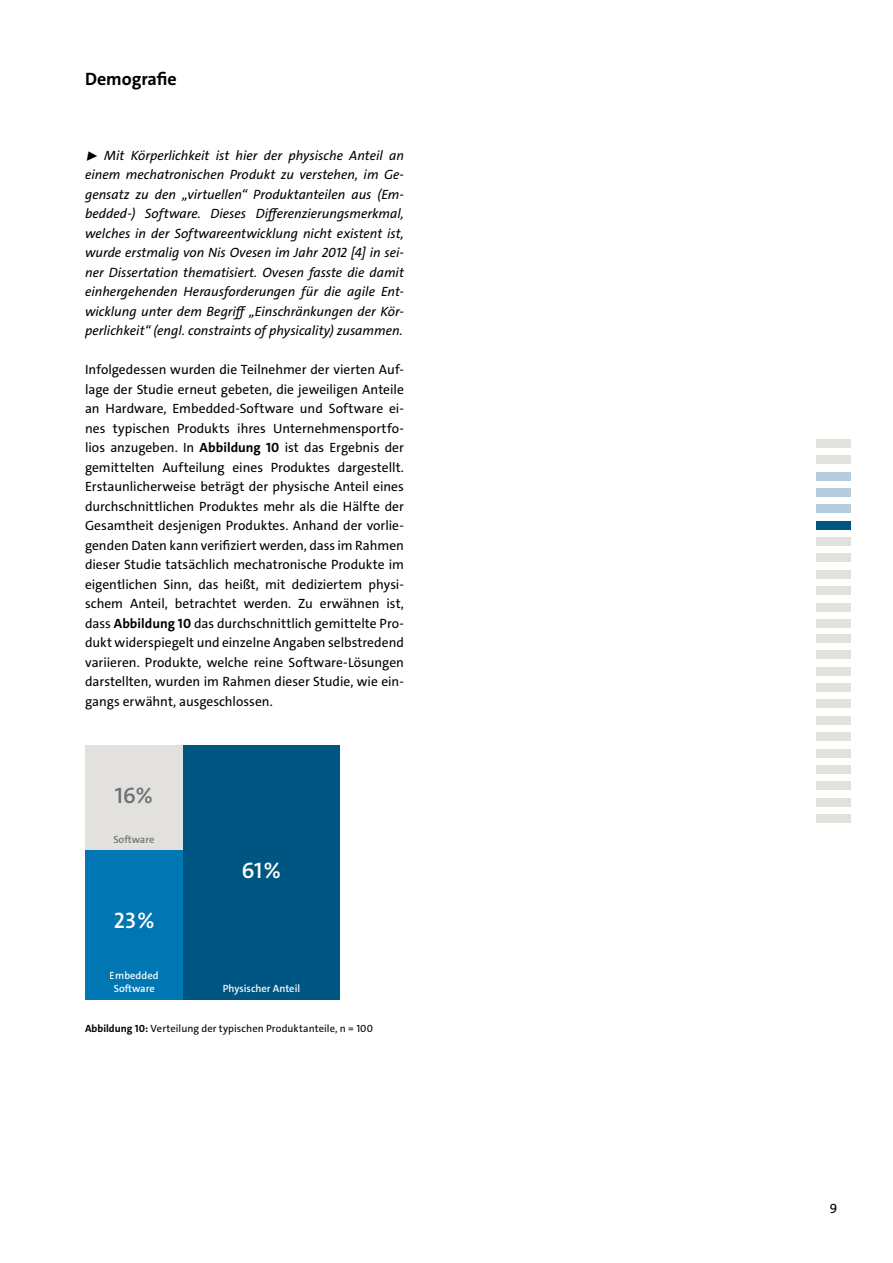
<style>
.page{position:relative;width:893px;height:1263px;background:#fff}
.page>*{position:absolute;margin:0;border:0;box-sizing:border-box;transform-origin:0 0}
.t1{font:600 22.5px "The Sans C4 s";color:#fff}
.t2{font:600 22.5px "The Sans C4 s";color:#707175}
.t3{font:700 18px "The Sans C4 s";color:#000}
.t4{font:13.5px/19.5px "The Sans C4 s";letter-spacing:-.005em;color:#000;text-align:justify}
.t5{font:italic 13.5px/19.5px "The Sans C4 s";color:#000;text-align:justify}
.t6{font:10.5px "The Sans C4 s";color:#000}
.t7{font:600 10.5px/12.6px "The Sans C4 s";color:#fff;text-align:center}
.t8{font:600 10.5px "The Sans C4 s";color:#707175}
.s1{font-weight:700}
</style>
<div class="page">
<div style="left:816px;top:488px;width:34px;height:9px;background:#b7cdde"></div>
<div style="left:816px;top:505px;width:34px;height:8px;background:#b7cdde"></div>
<div style="left:816px;top:521px;width:34px;height:8px;background:#005683"></div>
<div style="left:816px;top:439px;width:34px;height:9px;background:#e3e1dd"></div>
<div style="left:816px;top:455px;width:34px;height:9px;background:#e3e1dd"></div>
<div style="left:816px;top:472px;width:34px;height:8px;background:#b7cdde"></div>
<div style="left:816px;top:586px;width:34px;height:9px;background:#e3e1dd"></div>
<div style="left:816px;top:603px;width:34px;height:8px;background:#e3e1dd"></div>
<div style="left:816px;top:619px;width:34px;height:9px;background:#e3e1dd"></div>
<div style="left:816px;top:537px;width:34px;height:9px;background:#e3e1dd"></div>
<div style="left:816px;top:554px;width:34px;height:8px;background:#e3e1dd"></div>
<div style="left:816px;top:570px;width:34px;height:9px;background:#e3e1dd"></div>
<div style="left:816px;top:667px;width:34px;height:8px;background:#e3e1dd"></div>
<div style="left:816px;top:683px;width:34px;height:9px;background:#e3e1dd"></div>
<div style="left:816px;top:634px;width:34px;height:9px;background:#e3e1dd"></div>
<div style="left:816px;top:650px;width:34px;height:9px;background:#e3e1dd"></div>
<div style="left:816px;top:700px;width:34px;height:8px;background:#e3e1dd"></div>
<div style="left:816px;top:716px;width:34px;height:8px;background:#e3e1dd"></div>
<div style="left:816px;top:732px;width:34px;height:9px;background:#e3e1dd"></div>
<div style="left:816px;top:749px;width:34px;height:8px;background:#e3e1dd"></div>
<div style="left:816px;top:765px;width:34px;height:9px;background:#e3e1dd"></div>
<div style="left:816px;top:782px;width:34px;height:8px;background:#e3e1dd"></div>
<div style="left:816px;top:798px;width:34px;height:8px;background:#e3e1dd"></div>
<div style="left:816px;top:814px;width:34px;height:9px;background:#e3e1dd"></div>
<div style="left:183px;top:745px;width:157px;height:254px;background:#005683"></div>
<div style="left:85px;top:745px;width:98px;height:105px;background:#e3e1dd"></div>
<div style="left:85px;top:850px;width:98px;height:149px;background:#0077b3"></div>
<h2 class="t3" style="left:85px;top:67px;width:93px">Demografie</h2>
<p class="t5" style="left:85px;top:146px;width:320px">▶ Mit Körperlichkeit ist hier der physische Anteil an einem mechatronischen Produkt zu verstehen, im Ge&shy;gensatz zu den „virtuellen“ Produktanteilen aus (Em&shy;bedded-) Software. Dieses Differenzierungsmerkmal, welches in der Softwareentwicklung nicht existent ist, wurde erstmalig von Nis Ovesen im Jahr 2012 [4] in sei&shy;ner Dissertation thematisiert. Ovesen fasste die damit einhergehenden Herausforderungen für die agile Ent&shy;wicklung unter dem Begriff „Einschränkungen der Kör&shy;perlichkeit“ (engl. constraints of physicality) zusammen.</p>
<p class="t4" style="left:85px;top:360px;width:320px">Infolgedessen wurden die Teilnehmer der vierten Auf&shy;lage der Studie erneut gebeten, die jeweiligen Anteile an Hardware, Embedded-Software und Software ei&shy;nes typischen Produkts ihres Unternehmensportfo&shy;lios anzugeben. In <span class="s1">Abbildung 10</span> ist das Ergebnis der gemittelten Aufteilung eines Produktes dargestellt.<br>Erstaunlicherweise beträgt der physische Anteil eines durchschnittlichen Produktes mehr als die Hälfte der Gesamtheit desjenigen Produktes. Anhand der vorlie&shy;genden Daten kann verifiziert werden, dass im Rahmen dieser Studie tatsächlich mechatronische Produkte im eigentlichen Sinn, das heißt, mit dediziertem physi&shy;schem Anteil, betrachtet werden. Zu erwähnen ist, dass <span class="s1">Abbildung 10</span> das durchschnittlich gemittelte Pro&shy;dukt widerspiegelt und einzelne Angaben selbstredend variieren. Produkte, welche reine Software-Lösungen darstellten, wurden im Rahmen dieser Studie, wie ein&shy;gangs erwähnt, ausgeschlossen.</p>
<h1 class="t2" style="left:115px;top:781px;width:40px">16%</h1>
<p class="t8" style="left:113px;top:832px;width:43px">Software</p>
<h1 class="t1" style="left:114px;top:906px;width:42px">23 %</h1>
<p class="t7" style="left:110px;top:969px;width:50px">Embedded<br>Software</p>
<h1 class="t1" style="left:242px;top:855px;width:40px">61 %</h1>
<p class="t7" style="left:223px;top:982px;width:79px">Physischer Anteil</p>
<p class="t6" style="left:85px;top:1021px;width:290px"><span class="s1">Abbildung 10:</span> Verteilung der typischen Produktanteile, n = 100</p>
<p class="t4" style="left:830px;top:1199px;width:9px">9</p>
</div>
